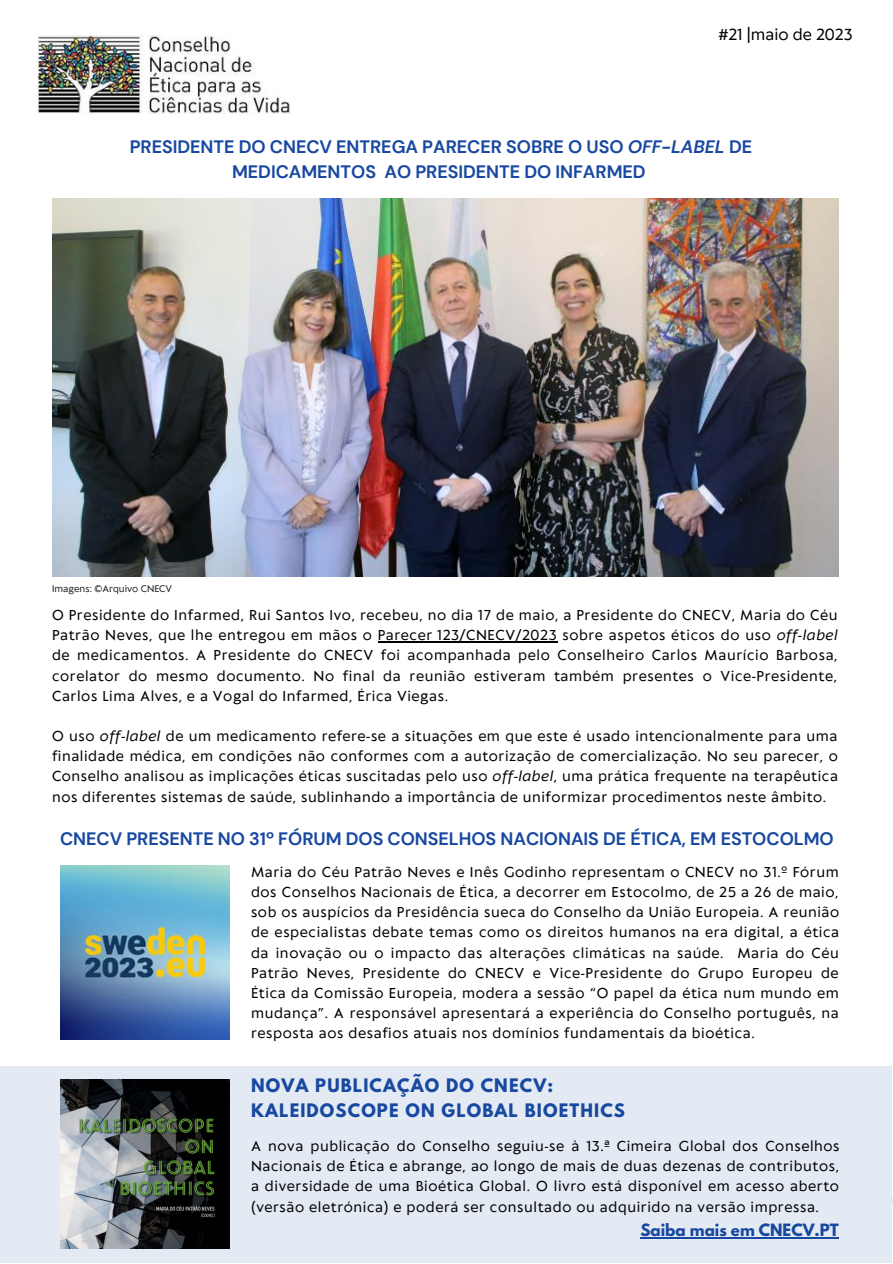
<style>
.page{position:relative;width:893px;height:1264px;background:#fff}
.page>*{position:absolute;margin:0;border:0;box-sizing:border-box;transform-origin:0 0}
.t1{font:700 18px/24.8px "DM Sans";letter-spacing:-.005em;color:#1848a0;text-align:center}
.t2{font:700 16.5px/25.8px "League Spartan";letter-spacing:.07em;color:#1848a0}
.t3{font:700 15px "League Spartan";color:#1848a0}
.t4{font:15px "Klein Text";color:#000}
.t5{font:13.5px/20.1px "Klein Text";letter-spacing:.045em;color:#000;text-align:justify}
.t6{font:9px "Klein Text";color:#222}
.s1{font-style:italic}
</style>
<div class="page">
<img style="left:37px;top:35px;width:254px;height:79px">
<div style="left:0;top:1066px;width:891px;height:196px;background:#e3eaf4"></div>
<div style="left:0;top:1198px;width:892px;height:5px;background:#e3eaf4"></div>
<img style="left:52px;top:199px;width:786px;height:377px">
<img style="left:60px;top:1079px;width:169px;height:169px">
<img style="left:60px;top:865px;width:169px;height:174px">
<hr style="left:378px;top:641px;width:179px;height:1px;background:#000">
<hr style="left:640px;top:1237px;width:198px;height:1px;background:#1848a0">
<p class="t4" style="left:718px;top:27px;width:136px">#21 |maio de 2023</p>
<p class="t1" style="left:130px;top:134px;width:624px">PRESIDENTE DO CNECV ENTREGA PARECER SOBRE O USO <span class="s1">OFF-LABEL</span> DE<br>MEDICAMENTOS AO PRESIDENTE DO INFARMED</p>
<p class="t6" style="left:52px;top:583px;width:121px">Imagens: ©Arquivo CNECV</p>
<p class="t5" style="left:52px;top:606px;width:787px">O Presidente do Infarmed, Rui Santos Ivo, recebeu, no dia 17 de maio, a Presidente do CNECV, Maria do Céu Patrão Neves, que lhe entregou em mãos o Parecer 123/CNECV/2023 sobre aspetos éticos do uso <span class="s1">off-label </span>de medicamentos. A Presidente do CNECV foi acompanhada pelo Conselheiro Carlos Maurício Barbosa, corelator do mesmo documento. No final da reunião estiveram também presentes o Vice-Presidente, Carlos Lima Alves, e a Vogal do Infarmed, Érica Viegas.</p>
<p class="t5" style="left:52px;top:727px;width:787px">O uso <span class="s1">off-label</span> de um medicamento refere-se a situações em que este é usado intencionalmente para uma finalidade médica, em condições não conformes com a autorização de comercialização. No seu parecer, o Conselho analisou as implicações éticas suscitadas pelo uso <span class="s1">off-label</span>, uma prática frequente na terapêutica nos diferentes sistemas de saúde, sublinhando a importância de uniformizar procedimentos neste âmbito.</p>
<p class="t1" style="left:60px;top:826px;width:775px">CNECV PRESENTE NO 31º FÓRUM DOS CONSELHOS NACIONAIS DE ÉTICA, EM ESTOCOLMO</p>
<p class="t5" style="left:251px;top:863px;width:589px">Maria do Céu Patrão Neves e Inês Godinho representam o CNECV no 31.º Fórum dos Conselhos Nacionais de Ética, a decorrer em Estocolmo, de 25 a 26 de maio, sob os auspícios da Presidência sueca do Conselho da União Europeia. A reunião de especialistas debate temas como os direitos humanos na era digital, a ética da inovação ou o impacto das alterações climáticas na saúde. Maria do Céu Patrão Neves, Presidente do CNECV e Vice-Presidente do Grupo Europeu de Ética da Comissão Europeia, modera a sessão “O papel da ética num mundo em mudança”. A responsável apresentará a experiência do Conselho português, na resposta aos desafios atuais nos domínios fundamentais da bioética.</p>
<p class="t2" style="left:251px;top:1074px;width:375px">NOVA PUBLICAÇÃO DO CNECV:<br>KALEIDOSCOPE ON GLOBAL BIOETHICS</p>
<p class="t5" style="left:251px;top:1137px;width:590px">A nova publicação do Conselho seguiu-se à 13.ª Cimeira Global dos Conselhos Nacionais de Ética e abrange, ao longo de mais de duas dezenas de contributos, a diversidade de uma Bioética Global. O livro está disponível em acesso aberto (versão eletrónica) e poderá ser consultado ou adquirido na versão impressa.</p>
<p class="t3" style="left:640px;top:1222px;width:200px">Saiba mais em CNECV.PT</p>
</div>
